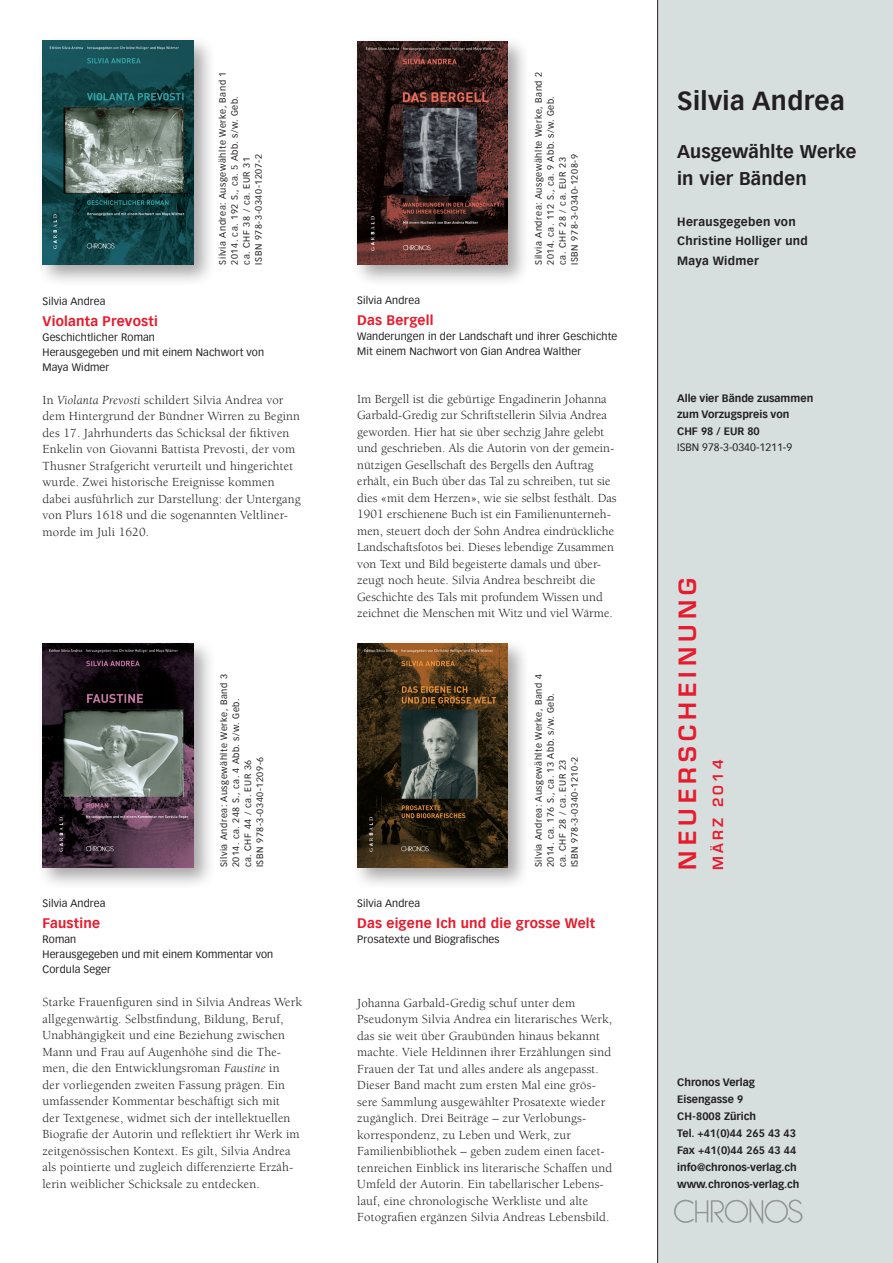
<style>
.page{position:relative;width:893px;height:1263px;background:#fff}
.page>*{position:absolute;margin:0;border:0;box-sizing:border-box;transform-origin:0 0}
.t1{font:700 25.5px "Vectora Com";letter-spacing:.015em;color:#231f20}
.t2{font:600 23.25px "Eurostile";letter-spacing:.22em;color:#e71b2d}
.t3{font:700 18px/27px "Vectora Com";letter-spacing:.01em;color:#231f20}
.t4{font:600 13.8px "Eurostile";letter-spacing:.22em;color:#e71b2d}
.t5{font:700 13.5px "Vectora Com";letter-spacing:.015em;color:#e71b2d}
.t6{font:12.75px/16.5px "Berkeley";letter-spacing:.015em;color:#231f20}
.t7{font:700 11.7px/19.5px "Vectora Com";letter-spacing:.025em;color:#231f20}
.t8{font:10.5px/15px "Vectora Com";letter-spacing:.015em;color:#231f20}
.t9{font:700 10.5px/17px "Vectora Com";color:#231f20}
.t10{font:9px/12px "Vectora Com";letter-spacing:.065em;color:#231f20}
.s1{font-style:italic}
</style>
<div class="page">
<div style="left:657px;top:0;width:236px;height:1263px;background:#d7dfde"></div>
<hr style="left:657px;top:0;width:1px;height:1263px;background:#231f20">
<div style="left:37px;top:35px;width:179px;height:252px;background:#231f20;opacity:.4"></div>
<img style="left:43px;top:40px;width:150px;height:225px">
<div style="left:351px;top:36px;width:180px;height:252px;background:#231f20;opacity:.4"></div>
<img style="left:357px;top:41px;width:151px;height:224px">
<div style="left:37px;top:638px;width:179px;height:252px;background:#231f20;opacity:.4"></div>
<img style="left:43px;top:643px;width:150px;height:224px">
<div style="left:351px;top:638px;width:180px;height:252px;background:#231f20;opacity:.4"></div>
<img style="left:357px;top:643px;width:151px;height:224px">
<svg style="left:674px;top:1199px;width:128px;height:25px"></svg>
<p class="t10" style="left:217px;top:265px;width:195px;rotate:-90deg">Silvia Andrea: Ausgewählte Werke, Band 1<br>2014. ca. 192 S., ca. 5 Abb. s/w. Geb.<br>ca. CHF 38 / ca. EUR 31<br>ISBN 978-3-0340-1207-2</p>
<p class="t8" style="left:43px;top:293px;width:65px">Silvia Andrea</p>
<p class="t5" style="left:43px;top:312px;width:117px">Violanta Prevosti</p>
<p class="t8" style="left:43px;top:329px;width:223px">Geschichtlicher Roman<br>Herausgegeben und mit einem Nachwort von<br>Maya Widmer</p>
<p class="t10" style="left:533px;top:265px;width:195px;rotate:-90deg">Silvia Andrea: Ausgewählte Werke, Band 2<br>2014. ca. 112 S., ca. 9 Abb. s/w. Geb.<br>ca. CHF 28 / ca. EUR 23<br>ISBN 978-3-0340-1208-9</p>
<p class="t8" style="left:357px;top:292px;width:65px">Silvia Andrea</p>
<p class="t5" style="left:357px;top:312px;width:78px">Das Bergell</p>
<p class="t8" style="left:357px;top:328px;width:262px">Wanderungen in der Landschaft und ihrer Geschichte<br>Mit einem Nachwort von Gian Andrea Walther</p>
<p class="t6" style="left:43px;top:392px;width:260px">In <span class="s1">Violanta Prevosti</span> schildert Silvia Andrea vor dem Hintergrund der Bündner Wirren zu Beginn des 17. Jahrhunderts das Schicksal der fiktiven Enkelin von Giovanni Battista Prevosti, der vom Thusner Strafgericht verurteilt und hingerichtet wurde. Zwei historische Ereignisse kommen dabei ausführlich zur Darstellung: der Untergang von Plurs 1618 und die sogenannten Veltliner&shy;morde im Juli 1620.</p>
<p class="t6" style="left:357px;top:391px;width:261px">Im Bergell ist die gebürtige Engadinerin Johanna Garbald-Gredig zur Schriftstellerin Silvia Andrea geworden. Hier hat sie über sechzig Jahre gelebt und geschrieben. Als die Autorin von der gemein&shy;nützigen Gesellschaft des Bergells den Auftrag erhält, ein Buch über das Tal zu schreiben, tut sie dies «mit dem Herzen», wie sie selbst festhält. Das 1901 erschienene Buch ist ein Familienunterneh&shy;men, steuert doch der Sohn Andrea eindrückliche Landschaftsfotos bei. Dieses lebendige Zusammen von Text und Bild begeisterte damals und über&shy;zeugt noch heute. Silvia Andrea beschreibt die Geschichte des Tals mit profundem Wissen und zeichnet die Menschen mit Witz und viel Wärme.</p>
<p class="t10" style="left:218px;top:867px;width:195px;rotate:-90deg">Silvia Andrea: Ausgewählte Werke, Band 3<br>2014. ca. 248 S., ca. 4 Abb. s/w. Geb.<br>ca. CHF 44 / ca. EUR 36<br>ISBN 978-3-0340-1209-6</p>
<p class="t8" style="left:43px;top:896px;width:65px">Silvia Andrea</p>
<p class="t5" style="left:43px;top:915px;width:59px">Faustine</p>
<p class="t8" style="left:43px;top:932px;width:232px">Roman<br>Herausgegeben und mit einem Kommentar von<br>Cordula Seger</p>
<p class="t6" style="left:43px;top:994px;width:261px">Starke Frauenfiguren sind in Silvia Andreas Werk allgegenwärtig. Selbstfindung, Bildung, Beruf, Unabhängigkeit und eine Beziehung zwischen Mann und Frau auf Augenhöhe sind die The&shy;men, die den Entwicklungsroman <span class="s1">Faustine</span> in<br>der vorliegenden zweiten Fassung prägen. Ein umfassender Kommentar beschäftigt sich mit<br>der Textgenese, widmet sich der intellektuellen Biografie der Autorin und reflektiert ihr Werk im zeitgenössischen Kontext. Es gilt, Silvia Andrea als pointierte und zugleich differenzierte Erzäh&shy;lerin weiblicher Schicksale zu entdecken.</p>
<p class="t10" style="left:533px;top:867px;width:195px;rotate:-90deg">Silvia Andrea: Ausgewählte Werke, Band 4<br>2014. ca. 176 S., ca. 13 Abb. s/w. Geb.<br>ca. CHF 28 / ca. EUR 23<br>ISBN 978-3-0340-1210-2</p>
<p class="t8" style="left:357px;top:895px;width:65px">Silvia Andrea</p>
<p class="t5" style="left:357px;top:914px;width:240px">Das eigene Ich und die grosse Welt</p>
<p class="t8" style="left:357px;top:931px;width:144px">Prosatexte und Biografisches</p>
<p class="t6" style="left:357px;top:995px;width:256px">Johanna Garbald-Gredig schuf unter dem Pseudonym Silvia Andrea ein literarisches Werk, das sie weit über Graubünden hinaus bekannt machte. Viele Heldinnen ihrer Erzählungen sind Frauen der Tat und alles andere als angepasst.<br>Dieser Band macht zum ersten Mal eine grös&shy;sere Sammlung ausgewählter Prosatexte wieder zugänglich. Drei Beiträge – zur Verlobungs&shy;korrespondenz, zu Leben und Werk, zur Familienbibliothek – geben zudem einen facet&shy;tenreichen Einblick ins literarische Schaffen und Umfeld der Autorin. Ein tabellarischer Lebens&shy;lauf, eine chronologische Werkliste und alte Fotografien ergänzen Silvia Andreas Lebensbild.</p>
<h1 class="t1" style="left:677px;top:85px;width:169px">Silvia Andrea</h1>
<h3 class="t3" style="left:677px;top:138px;width:181px">Ausgewählte Werke in vier Bänden</h3>
<p class="t7" style="left:677px;top:212px;width:132px">Herausgegeben von<br>Christine Holliger und<br>Maya Widmer</p>
<p class="t9" style="left:677px;top:390px;width:138px;line-height:16.5px">Alle vier Bände zusammen zum Vorzugspreis von<br>CHF 98 / EUR 80</p>
<p class="t8" style="left:677px;top:440px;width:116px">ISBN 978-3-0340-1211-9</p>
<h2 class="t2" style="left:673px;top:870px;width:293px;rotate:-90deg">neuerscheinung</h2>
<p class="t4" style="left:709px;top:870px;width:111px;rotate:-90deg">März 2014</p>
<p class="t9" style="left:677px;top:1074px;width:124px">Chronos Verlag<br>Eisengasse 9<br>CH-8008 Zürich<br>Tel. +41(0)44 265 43 43<br>Fax +41(0)44 265 43 44 info@chronos-verlag.ch www.chronos-verlag.ch</p>
</div>
